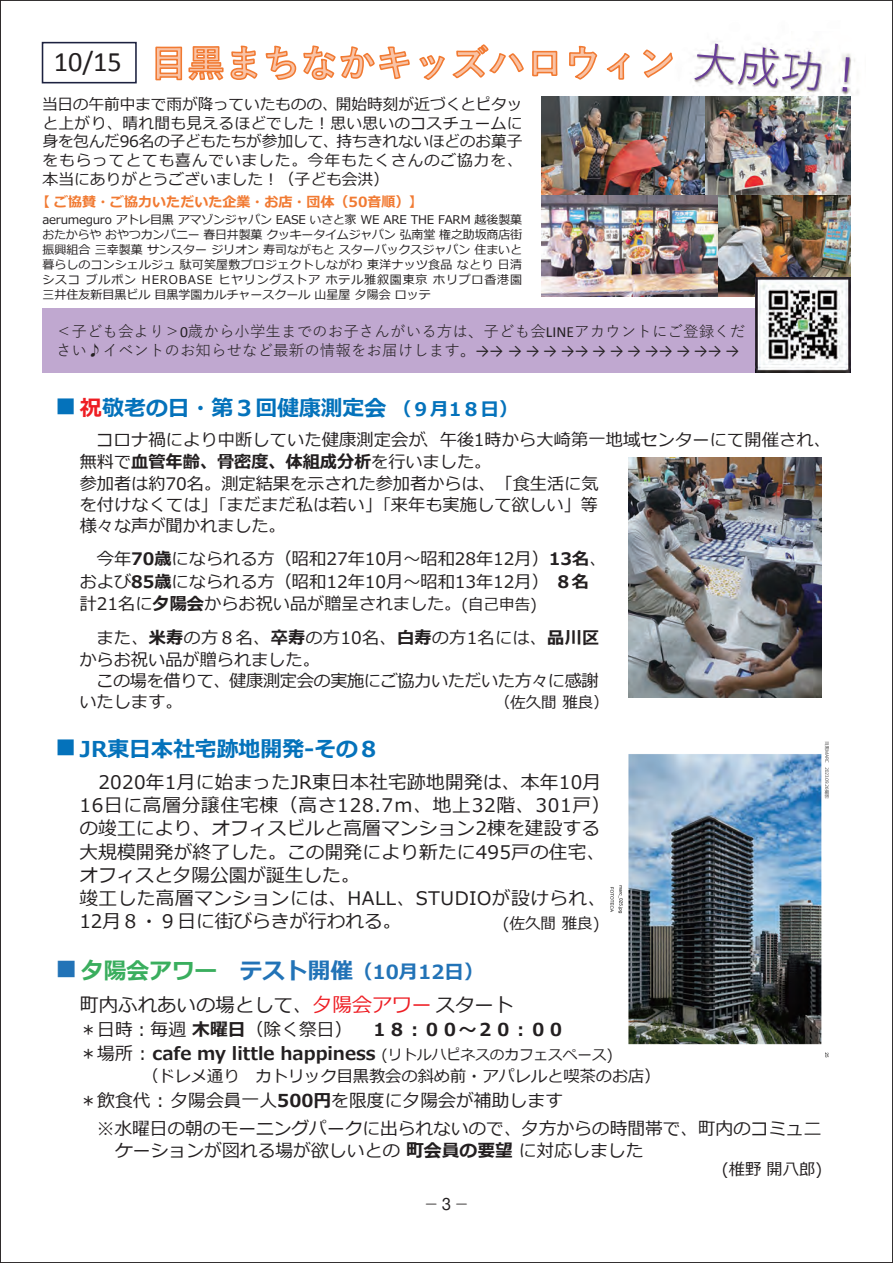
<style>
.page{position:relative;width:893px;height:1263px;background:#fff}
.page>*{position:absolute;margin:0;border:0;box-sizing:border-box;transform-origin:0 0}
.t1{font:28.2px "Calibri";color:#231f20}
.t2{font:700 21.9px "Meiryo";color:#0472bb}
.t3{font:19.5px/33.5px "Meiryo";color:#231f20}
.t4{font:18.75px/23.2px "Meiryo";letter-spacing:.01em;color:#231f20}
.t5{font:17.85px/28px "Meiryo";color:#231f20}
.t6{font:700 17.85px/24px "Meiryo";color:#231f20}
.t7{font:17.25px/21.5px "Meiryo";color:#231f20}
.t8{font:17.25px/20.9px "Meiryo";letter-spacing:-.02em;color:#231f20}
.t9{font:16.2px "Meiryo";color:#231f20}
.t10{font:15.75px/18.8px "Meiryo";letter-spacing:.055em;color:#231f20;text-align:justify}
.t11{font:15.45px/18.8px "Yu Gothic";color:#231f20}
.t12{font:15.45px "Meiryo";color:#231f20}
.t13{font:300 15px "Shin M Go Pro";color:#231f20}
.t14{font:700 13.95px "Meiryo";color:#f17a32}
.t15{font:12px/15px "Meiryo";color:#231f20;text-align:justify}
.s1{font-family:"Calibri"}
.s2{font-size:28.05px}
.s3{color:#ee1d23}
.s4{font-size:18.75px}
.s5{font-weight:700}
.s6{font-size:15.45px}
.s7{font-weight:700;font-size:29.1px;color:#2273b7}
.s8{font-weight:700;font-size:22.65px;color:#3aae5e}
.s9{font-weight:700;font-size:22.65px;color:#2273b7}
.s10{font-weight:700;color:#2273b7}
.s11{font-size:19.8px;color:#ee1d23}
.s12{font-weight:400}
.s13{font-size:17.25px}
.s14{font-weight:400;font-size:14.55px}
</style>
<div class="page">
<div style="left:43px;top:308px;width:807px;height:64px;background:#c0a8d0"></div>
<svg style="left:694px;top:44px;width:97px;height:46px"></svg>
<img style="left:791px;top:48px;width:68px;height:89px">
<svg style="left:842px;top:57px;width:8px;height:35px"></svg>
<svg style="left:155px;top:44px;width:518px;height:37px"></svg>
<div style="left:42px;top:42px;width:95px;height:41px;border:2px solid #1c213f"></div>
<img style="left:704px;top:96px;width:146px;height:99px">
<img style="left:717px;top:195px;width:133px;height:102px">
<img style="left:755px;top:278px;width:95px;height:94px">
<img style="left:628px;top:458px;width:193px;height:239px">
<img style="left:610px;top:741px;width:219px;height:317px">
<img style="left:541px;top:96px;width:163px;height:99px">
<img style="left:541px;top:195px;width:176px;height:102px">
<h1 class="t1" style="left:54px;top:45px;width:70px">10/15</h1>
<p class="t10" style="left:42px;top:96px;width:482px">当日の午前中まで雨が降っていたものの、開始時刻が近づくとピタッと上がり、晴れ間も見えるほどでした︕思い思いのコスチュームに身を包んだ96名の子どもたちが参加して、持ちきれないほどのお菓子をもらってとても喜んでいました。今年もたくさんのご協力を、本当にありがとうございました︕（子ども会洪）</p>
<p class="t14" style="left:43px;top:194px;width:376px">【ご協賛・ご協力いただいた企業・お店・団体（50音順）】</p>
<p class="t15" style="left:42px;top:213px;width:481px">aerumeguro アトレ目黒 アマゾンジャパン EASE いさと家 WE ARE THE FARM 越後製菓おたからや おやつカンパニー 春日井製菓 クッキータイムジャパン 弘南堂 権之助坂商店街振興組合 三幸製菓 サンスター ジリオン 寿司ながもと スターバックスジャパン 住まいと暮らしのコンシェルジュ 駄可笑屋敷プロジェクトしながわ 東洋ナッツ食品 なとり 日清シスコ ブルボン HEROBASE ヒヤリングストア ホテル雅叙園東京 ホリプロ香港園三井住友新目黒ビル 目黒学園カルチャースクール 山星屋 夕陽会 ロッテ</p>
<p class="t11" style="left:56px;top:320px;width:691px">＜子ども会より＞<span class="s1">0</span>歳から小学生までのお子さんがいる方は、子ども会<span class="s1">LINE</span>アカウントにご登録ください♪イベントのお知らせなど最新の情報をお届けします。<span class="s1">→→ → → → →→ → → → →→ → →→ →</span></p>
<p class="t2" style="left:52px;top:395px;width:467px"><span class="s2">■</span><span class="s3">祝</span>敬老の日・第３回健康測定会<span class="s4">（９月1８日）</span></p>
<p class="t7" style="left:80px;top:430px;width:753px;text-indent:17px">コロナ禍により中断していた健康測定会が、午後1時から大崎第一地域センターにて開催され、無料で<span class="s5">血管年齢、骨密度、体組成分析</span>を行いました。<br>参加者は約70名。測定結果を示された参加者からは、「食生活に気<br>を付けなくては」｢まだまだ私は若い」｢来年も実施して欲しい」等<br>様々な声が聞かれました。</p>
<p class="t7" style="left:80px;top:549px;width:528px;line-height:22.6px;text-indent:17px">今年<span class="s5">70歳</span>になられる方（昭和27年10月～昭和28年12月）<span class="s5">13名</span>、および<span class="s5">85歳</span>になられる方（昭和12年10月～昭和13年12月） <span class="s5">８名</span>計21名に<span class="s5">夕陽会</span>からお祝い品が贈呈されました。<span class="s6">(自己申告)</span></p>
<p class="t7" style="left:79px;top:628px;width:521px;text-indent:17px">また、<span class="s5">米寿</span>の方８名、<span class="s5">卒寿</span>の方10名、<span class="s5">白寿</span>の方1名には、<span class="s5">品川区</span>からお祝い品が贈られました。</p>
<p class="t8" style="left:79px;top:672px;width:521px;text-indent:17px">この場を借りて、健康測定会の実施にご協力いただいた方々に感謝いたします。</p>
<p class="t12" style="left:495px;top:692px;width:116px">（佐久間雅良）</p>
<p class="t2" style="left:52px;top:737px;width:329px"><span class="s2">■</span>JR東日本社宅跡地開発-その８</p>
<p class="t4" style="left:79px;top:771px;width:533px;text-indent:19px">2020年1月に始まったJR東日本社宅跡地開発は、本年10月<br>16日に高層分譲住宅棟（高さ128.7ｍ、地上32階、301戸）の竣工により、オフィスビルと高層マンション2棟を建設する大規模開発が終了した。この開発により新たに495戸の住宅、オフィスと夕陽公園が誕生した。<br>竣工した高層マンションには、HALL、STUDIOが設けられ、<br>12月８・９日に街びらきが行われる。</p>
<p class="t12" style="left:503px;top:913px;width:98px">(佐久間雅良)</p>
<p class="t3" style="left:79px;top:956px;width:436px;text-indent:-27px"><span class="s7">■</span><span class="s8">夕陽会アワー</span> <span class="s9">テスト開催</span><span class="s10">（10月12日）<br></span>町内ふれあいの場として、<span class="s11">夕陽会アワー</span>スタート</p>
<p class="t6" style="left:79px;top:1018px;width:535px"><span class="s12">＊日時︓毎週</span>木曜日<span class="s12">（除く祭日）</span> １８<span class="s13">：</span>００～２０<span class="s13">：</span>００<br><span class="s12">＊場所 :</span> cafe my little happiness <span class="s14">(リトルハピネスのカフェスペース)</span></p>
<p class="t9" style="left:142px;top:1065px;width:520px">（ドレメ通り カトリック目黒教会の斜め前・アパレルと喫茶のお店）</p>
<p class="t5" style="left:97px;top:1087px;width:726px;text-indent:-17px">＊飲食代 : 夕陽会員一人<span class="s5">500円</span>を限度に夕陽会が補助します<br>※水曜日の朝のモーニングパークに出られないので、夕方からの時間帯で、町内のコミュ二</p>
<p class="t5" style="left:115px;top:1137px;width:530px">ケーションが図れる場が欲しいとの<span class="s5">町会員の要望</span>に対応しました</p>
<p class="t9" style="left:722px;top:1157px;width:102px">(椎野開八郎)</p>
<p class="t13" style="left:424px;top:1192px;width:47px">−<span class="s12">3</span>−</p>
</div>
